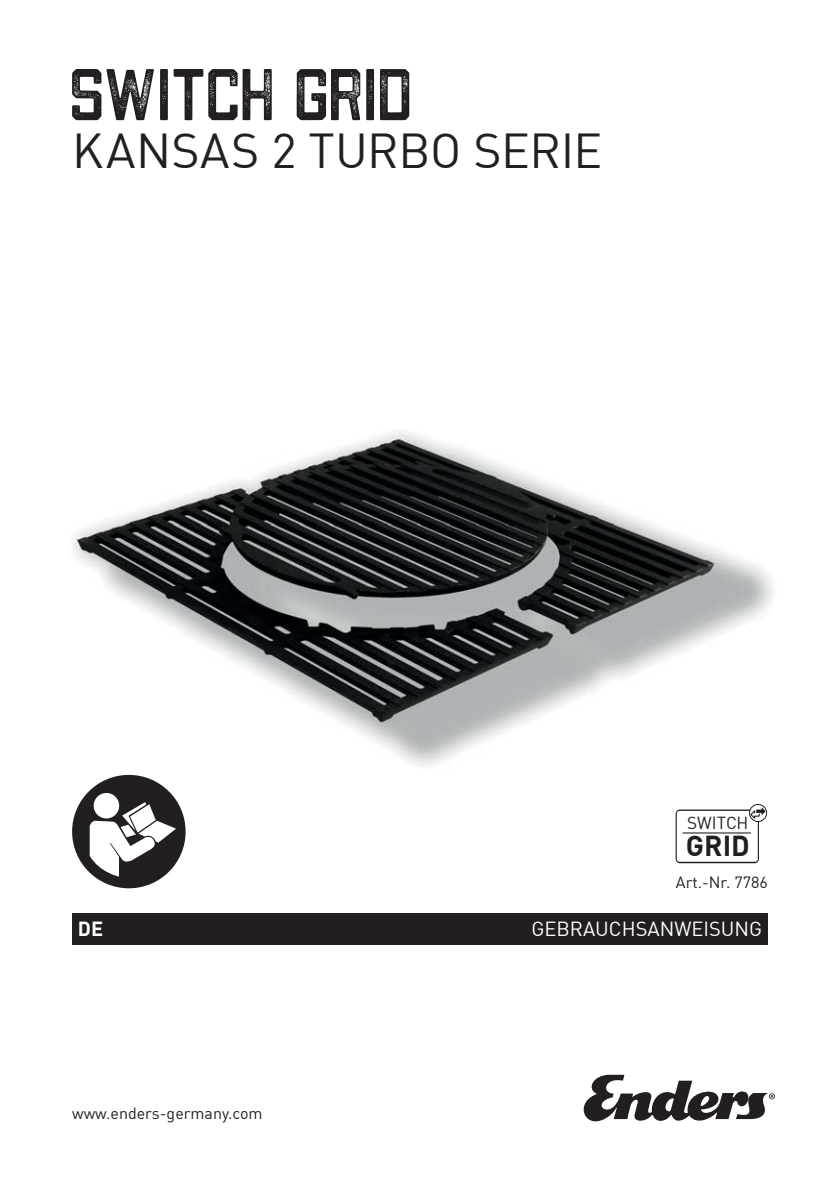
<style>
.page{position:relative;width:840px;height:1191px;background:#fff}
.page>*{position:absolute;margin:0;border:0;box-sizing:border-box;transform-origin:0 0}
.t1{font:96px "Draught Sans Serif Textured Regular";letter-spacing:-.015em;color:#231f20}
.t2{font:48px "DIN Offc";letter-spacing:-.005em;color:#231f20}
.t3{font:700 28.2px "DIN Offc";color:#231f20}
.t4{font:20px "DIN Offc";color:#fff}
.t5{font:700 20px "DIN Offc";color:#fff}
.t6{font:17px "DIN Offc";color:#231f20}
.t7{font:16px "DIN Offc";color:#231f20}
</style>
<div class="page">
<img style="left:73px;top:431px;width:700px;height:344px">
<svg style="left:583px;top:1074px;width:191px;height:48px"></svg>
<div style="left:72px;top:913px;width:695px;height:32px;background:#231f20"></div>
<svg style="left:72px;top:775px;width:113px;height:113px"></svg>
<div style="left:748px;top:804px;width:18px;height:18px;border:1px solid #231f20;border-radius:50%"></div>
<svg style="left:675px;top:807px;width:90px;height:56px"></svg>
<hr style="left:682px;top:832px;width:68px;height:1px;background:#231f20">
<h1 class="t1" style="left:72px;top:43px;width:344px">SWITCH GRID</h1>
<h2 class="t2" style="left:72px;top:118px;width:531px">KANSAS 2 TURBO SERIE</h2>
<p class="t6" style="left:687px;top:811px;width:63px">SWITCH</p>
<h3 class="t3" style="left:685px;top:826px;width:65px">GRID</h3>
<p class="t7" style="left:675px;top:871px;width:93px">Art.-Nr. 7786</p>
<p class="t5" style="left:78px;top:915px;width:27px">DE</p>
<p class="t4" style="left:531px;top:915px;width:232px">GEBRAUCHSANWEISUNG</p>
<p class="t7" style="left:72px;top:1102px;width:192px">www.enders-germany.com</p>
</div>
